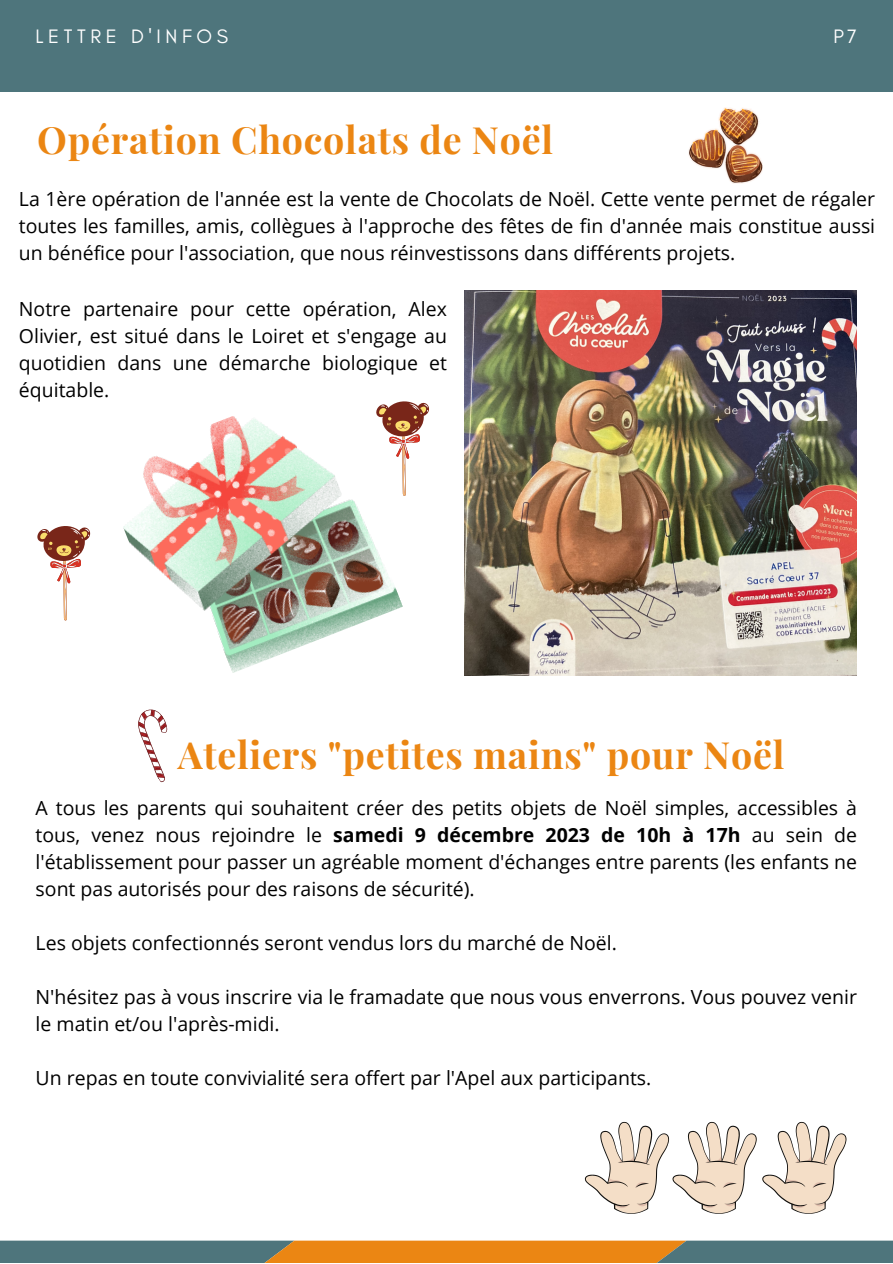
<style>
.page{position:relative;width:893px;height:1264px;background:#fff}
.page>*{position:absolute;margin:0;border:0;box-sizing:border-box;transform-origin:0 0}
.t1{font:700 37.5px "Playfair Display";letter-spacing:.02em;color:#eb8613}
.t2{font:19.8px "Glacial Indifference";letter-spacing:.23em;color:#fff}
.t3{font:19.5px/27px "Open Sans";color:#000;text-align:justify}
.s1{font-weight:700}
</style>
<div class="page">
<svg style="left:0;top:1240px;width:892px;height:22px;background:#968052"></svg>
<div style="left:0;top:0;width:892px;height:92px;background:#4e757c"></div>
<svg style="left:37px;top:526px;width:53px;height:94px"></svg>
<svg style="left:403px;top:401px;width:26px;height:95px"></svg>
<img style="left:464px;top:291px;width:392px;height:384px">
<svg style="left:138px;top:709px;width:30px;height:74px"></svg>
<img style="left:123px;top:401px;width:280px;height:272px">
<img style="left:688px;top:107px;width:74px;height:76px">
<svg style="left:584px;top:1121px;width:263px;height:93px"></svg>
<p class="t2" style="left:36px;top:24px;width:194px">LETTRE D'INFOS</p>
<p class="t2" style="left:833px;top:25px;width:25px">P7</p>
<p class="t1" style="left:37px;top:113px;width:517px">Opération Chocolats de Noël</p>
<p class="t3" style="left:19px;top:185px;width:857px">La 1ère opération de l'année est la vente de Chocolats de Noël. Cette vente permet de régaler toutes les familles, amis, collègues à l'approche des fêtes de fin d'année mais constitue aussi un bénéfice pour l'association, que nous réinvestissons dans différents projets.</p>
<p class="t3" style="left:19px;top:294px;width:429px">Notre partenaire pour cette opération, Alex Olivier, est situé dans le Loiret et s'engage au quotidien dans une démarche biologique et équitable.</p>
<p class="t1" style="left:178px;top:729px;width:608px">Ateliers "petites mains" pour Noël</p>
<p class="t3" style="left:36px;top:794px;width:822px">A tous les parents qui souhaitent créer des petits objets de Noël simples, accessibles à tous, venez nous rejoindre le <span class="s1">samedi 9 décembre 2023 de 10h à 17h</span> au sein de l'établissement pour passer un agréable moment d'échanges entre parents (les enfants ne sont pas autorisés pour des raisons de sécurité).</p>
<p class="t3" style="left:36px;top:929px;width:582px">Les objets confectionnés seront vendus lors du marché de Noël.</p>
<p class="t3" style="left:36px;top:983px;width:822px">N'hésitez pas à vous inscrire via le framadate que nous vous enverrons. Vous pouvez venir le matin et/ou l'après-midi.</p>
<p class="t3" style="left:36px;top:1064px;width:617px">Un repas en toute convivialité sera offert par l'Apel aux participants.</p>
</div>
